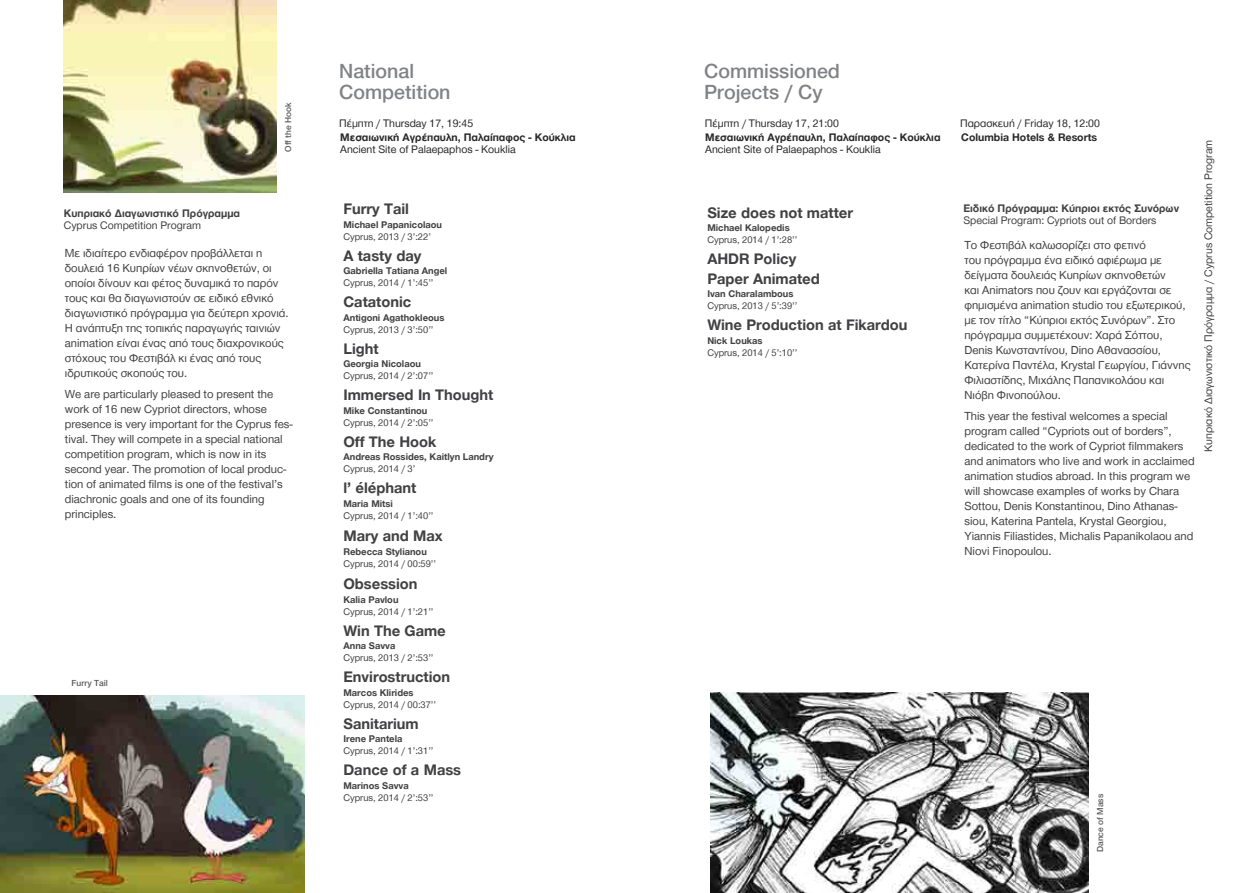
<style>
.page{position:relative;width:1259px;height:893px;background:#fff}
.page>*{position:absolute;margin:0;border:0;box-sizing:border-box;transform-origin:0 0}
.t1{font:500 21px/21px "CF Helvetica";color:#808285}
.t2{font:700 15.6px/19.5px "CF Helvetica";color:#414042}
.t3{font:12px/15px "CF Helvetica";color:#414042}
.t4{font:11.25px "CF Helvetica";color:#292829}
.t5{font:11.25px "CF Helvetica";color:#414042}
.t6{font:700 11.25px "CF Helvetica";color:#292829}
.t7{font:700 11.25px "CF Helvetica";color:#414042}
.t8{font:10.05px "CF Helvetica";color:#414042}
.t9{font:700 10.05px "CF Helvetica";color:#414042}
.t10{font:500 9px "CF Helvetica";color:#58595b}
</style>
<div class="page">
<img style="left:64px;top:0;width:212px;height:193px">
<img style="left:710px;top:692px;width:379px;height:201px">
<img style="left:0;top:695px;width:305px;height:198px">
<p class="t7" style="left:64px;top:208px;width:178px">Κυπριακό Διαγωνιστικό Πρόγραμμα</p>
<p class="t5" style="left:64px;top:220px;width:139px">Cyprus Competition Program</p>
<p class="t10" style="left:283px;top:152px;width:51px;rotate:-90deg">Off the Hook</p>
<p class="t3" style="left:65px;top:245px;width:225px">Με ιδιαίτερο ενδιαφέρον προβάλλεται η δουλειά 16 Κυπρίων νέων σκηνοθετών, οι οποίοι δίνουν και φέτος δυναµικά το παρόν τους και θα διαγωνιστούν σε ειδικό εθνικό διαγωνιστικό πρόγραµµα για δεύτερη χρονιά.<br>Η ανάπτυξη της τοπικής παραγωγής ταινιών animation είναι ένας από τους διαχρονικούς στόχους του Φεστιβάλ κι ένας από τους ιδρυτικούς σκοπούς του.</p>
<p class="t3" style="left:65px;top:386px;width:229px">We are particularly pleased to present the work of 16 new Cypriot directors, whose presence is very important for the Cyprus fes&shy;tival. They will compete in a special national competition program, which is now in its second year. The promotion of local produc&shy;tion of animated films is one of the festival’s diachronic goals and one of its founding principles.</p>
<p class="t10" style="left:72px;top:678px;width:38px">Furry Tail</p>
<h1 class="t1" style="left:339px;top:60px;width:113px">National<br>Competition</h1>
<h1 class="t1" style="left:704px;top:60px;width:137px">Commissioned<br>Projects / Cy</h1>
<p class="t4" style="left:339px;top:117px;width:135px">Πέμπτη / Thursday 17, 19:45</p>
<p class="t4" style="left:705px;top:117px;width:135px">Πέμπτη / Thursday 17, 21:00</p>
<p class="t4" style="left:960px;top:117px;width:141px">Παρασκευή / Friday 18, 12:00</p>
<p class="t6" style="left:340px;top:131px;width:237px">Μεσαιωνική Αγρέπαυλη, Παλαίπαφος - Κούκλια</p>
<p class="t4" style="left:340px;top:143px;width:177px">Ancient Site of Palaepaphos - Κouklia</p>
<h2 class="t2" style="left:343px;top:199px;width:67px">Furry Tail</h2>
<p class="t9" style="left:343px;top:219px;width:100px">Michael Papanicolaou</p>
<p class="t8" style="left:343px;top:231px;width:89px">Cyprus, 2013 / 3’:22’</p>
<h2 class="t2" style="left:343px;top:246px;width:79px">Α tasty day</h2>
<p class="t9" style="left:343px;top:265px;width:105px">Gabriella Tatiana Angel</p>
<p class="t8" style="left:343px;top:277px;width:92px">Cyprus, 2014 / 1’:45’’</p>
<h2 class="t2" style="left:343px;top:292px;width:69px">Catatonic</h2>
<p class="t9" style="left:343px;top:312px;width:102px">Antigoni Agathokleous</p>
<p class="t8" style="left:343px;top:324px;width:92px">Cyprus, 2013 / 3’:50’’</p>
<h2 class="t2" style="left:343px;top:339px;width:37px">Light</h2>
<p class="t9" style="left:343px;top:358px;width:79px">Georgia Nicolaou</p>
<p class="t8" style="left:343px;top:370px;width:92px">Cyprus, 2014 / 2’:07’’</p>
<h2 class="t2" style="left:343px;top:385px;width:151px">Immersed In Thought</h2>
<p class="t9" style="left:343px;top:405px;width:85px">Mike Constantinou</p>
<p class="t8" style="left:343px;top:417px;width:92px">Cyprus, 2014 / 2’:05’’</p>
<h2 class="t2" style="left:343px;top:432px;width:95px">Off The Hook</h2>
<p class="t9" style="left:343px;top:451px;width:152px">Andreas Rossides, Kaitlyn Landry</p>
<p class="t8" style="left:343px;top:463px;width:73px">Cyprus, 2014 / 3’</p>
<h2 class="t2" style="left:343px;top:478px;width:74px">l’ éléphant</h2>
<p class="t9" style="left:343px;top:498px;width:51px">Maria Mitsi</p>
<p class="t8" style="left:343px;top:510px;width:92px">Cyprus, 2014 / 1’:40’’</p>
<h2 class="t2" style="left:343px;top:526px;width:101px">Mary and Max</h2>
<p class="t9" style="left:343px;top:546px;width:85px">Rebecca Stylianou</p>
<p class="t8" style="left:343px;top:558px;width:94px">Cyprus, 2014 / 00:59’’</p>
<h2 class="t2" style="left:343px;top:574px;width:76px">Obsession</h2>
<p class="t9" style="left:343px;top:594px;width:57px">Kalia Pavlou</p>
<p class="t8" style="left:343px;top:606px;width:92px">Cyprus, 2014 / 1’:21’’</p>
<h2 class="t2" style="left:343px;top:621px;width:104px">Win The Game</h2>
<p class="t9" style="left:343px;top:640px;width:53px">Anna Savva</p>
<p class="t8" style="left:343px;top:652px;width:92px">Cyprus, 2013 / 2’:53’’</p>
<h2 class="t2" style="left:343px;top:667px;width:108px">Envirostruction</h2>
<p class="t9" style="left:343px;top:687px;width:72px">Marcos Klirides</p>
<p class="t8" style="left:343px;top:699px;width:94px">Cyprus, 2014 / 00:37’’</p>
<h2 class="t2" style="left:343px;top:714px;width:77px">Sanitarium</h2>
<p class="t9" style="left:343px;top:733px;width:61px">Irene Pantela</p>
<p class="t8" style="left:343px;top:745px;width:92px">Cyprus, 2014 / 1’:31’’</p>
<h2 class="t2" style="left:343px;top:760px;width:119px">Dance of a Mass</h2>
<p class="t9" style="left:343px;top:780px;width:67px">Marinos Savva</p>
<p class="t8" style="left:343px;top:792px;width:92px">Cyprus, 2014 / 2’:53’’</p>
<p class="t6" style="left:705px;top:131px;width:237px">Μεσαιωνική Αγρέπαυλη, Παλαίπαφος - Κούκλια</p>
<p class="t4" style="left:705px;top:143px;width:177px">Ancient Site of Palaepaphos - Κouklia</p>
<h2 class="t2" style="left:707px;top:203px;width:147px">Size does not matter</h2>
<p class="t9" style="left:707px;top:223px;width:84px">Michael Kalopedis</p>
<p class="t8" style="left:707px;top:235px;width:92px">Cyprus, 2014 / 1’:28’’</p>
<h2 class="t2" style="left:707px;top:249px;width:114px">AHDR Policy<br>Paper Animated</h2>
<p class="t9" style="left:707px;top:289px;width:88px">Ivan Charalambous</p>
<p class="t8" style="left:707px;top:301px;width:92px">Cyprus, 2013 / 5’:39’’</p>
<h2 class="t2" style="left:707px;top:315px;width:202px">Wine Production at Fikardou</h2>
<p class="t9" style="left:707px;top:335px;width:57px">Nick Loukas</p>
<p class="t8" style="left:707px;top:347px;width:92px">Cyprus, 2014 / 5’:10’’</p>
<p class="t6" style="left:961px;top:131px;width:137px">Columbia Hotels &amp; Resorts</p>
<p class="t7" style="left:963px;top:202px;width:217px">Ειδικό Πρόγραμμα: Κύπριοι εκτός Συνόρων</p>
<p class="t5" style="left:963px;top:214px;width:195px">Special Program: Cypriots out of Borders</p>
<p class="t3" style="left:964px;top:238px;width:228px">Το Φεστιβάλ καλωσορίζει στο φετινό<br>του πρόγραµµα ένα ειδικό αφιέρωµα µε δείγµατα δουλειάς Κυπρίων σκηνοθετών<br>και Animators που ζουν και εργάζονται σε φηµισµένα animation studio του εξωτερικού, µε τον τίτλο “Κύπριοι εκτός Συνόρων”. Στο πρόγραµµα συμµετέχουν: Χαρά Σόττου, Denis Κωνσταντίνου, Dino Αθανασσίου, Κατερίνα Παντέλα, Krystal Γεωργίου, Γιάννης Φιλιαστίδης, Μιχάλης Παπανικολάου και Νιόβη Φινοπούλου.</p>
<p class="t3" style="left:964px;top:409px;width:232px">This year the festival welcomes a special program called “Cypriots out of borders”, dedicated to the work of Cypriot filmmakers and animators who live and work in acclaimed animation studios abroad. In this program we will showcase examples of works by Chara Sottou, Denis Konstantinou, Dino Athanas&shy;siou, Katerina Pantela, Krystal Georgiou, Yiannis Filiastides, Michalis Papanikolaou and Niovi Finopoulou.</p>
<p class="t10" style="left:1095px;top:852px;width:60px;rotate:-90deg">Dance of Mass</p>
<p class="t5" style="left:1202px;top:452px;width:314px;rotate:-90deg">Κυπριακό Διαγωνιστικό Πρόγραμμα / Cyprus Competition Program</p>
</div>
